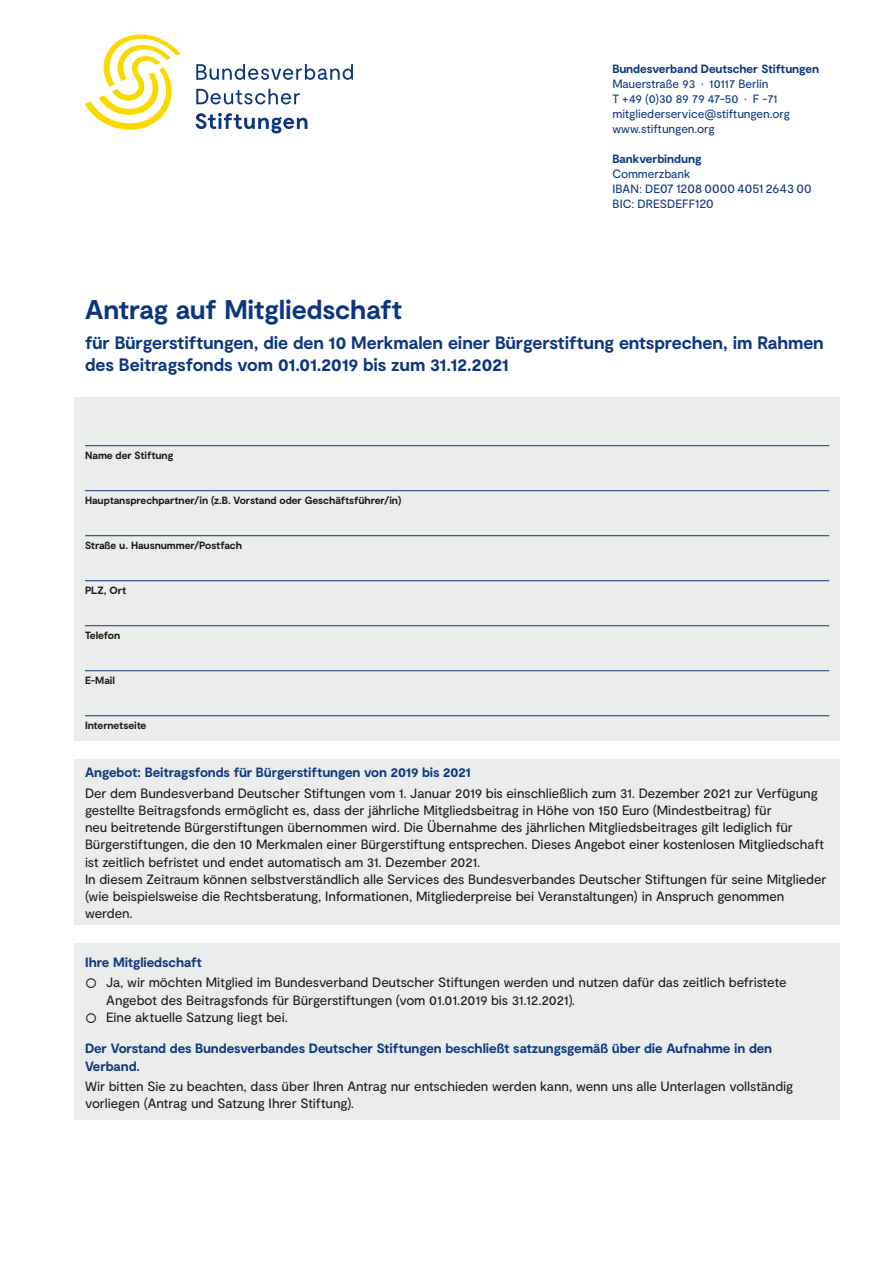
<style>
.page{position:relative;width:893px;height:1263px;background:#fff}
.page>*{position:absolute;margin:0;border:0;box-sizing:border-box;transform-origin:0 0}
.t1{font:700 27px "Moderat";letter-spacing:-.01em;color:#0b367f}
.p-für_Stiftungen{font:700 18px/21.6px "Moderat";letter-spacing:-.005em;color:#0b367f}
.t2{font:13.5px/17.2px "Moderat";letter-spacing:-.005em;color:#181716}
.t3{font:700 13.5px/17.2px "Moderat";letter-spacing:-.005em;color:#0b367f}
.p-Kontakt{font:12px "Moderat";letter-spacing:-.005em;color:#0b367f}
.p-Kopfzeile{font:12px "Moderat";letter-spacing:.005em;color:#0b367f}
.t4{font:700 12px "Moderat";letter-spacing:-.005em;color:#0b367f}
.p-Adresse{font:700 10.5px "Moderat";letter-spacing:-.005em;color:#181716}
</style>
<div class="page">
<div style="left:74px;top:397px;width:766px;height:722px;background:#ebecec"></div>
<div style="left:0;top:741px;width:893px;height:17px;background:#fff"></div>
<div style="left:0;top:926px;width:893px;height:17px;background:#fff"></div>
<hr style="left:85px;top:445px;width:744px;height:1px;background:#0b367f">
<hr style="left:85px;top:490px;width:744px;height:1px;background:#0b367f">
<hr style="left:85px;top:535px;width:744px;height:1px;background:#0b367f">
<hr style="left:85px;top:580px;width:744px;height:1px;background:#0b367f">
<hr style="left:85px;top:625px;width:744px;height:1px;background:#0b367f">
<hr style="left:85px;top:670px;width:744px;height:1px;background:#0b367f">
<hr style="left:85px;top:715px;width:744px;height:1px;background:#0b367f">
<svg style="left:196px;top:64px;width:157px;height:16px"></svg>
<svg style="left:196px;top:89px;width:104px;height:15px"></svg>
<svg style="left:196px;top:113px;width:111px;height:20px"></svg>
<svg style="left:85px;top:35px;width:95px;height:95px"></svg>
<p class="t4" style="left:612px;top:62px;width:208px">Bundesverband Deutscher Stiftungen</p>
<p class="p-Kontakt" style="left:612px;top:77px;width:158px">Mauerstraße 93 · 10117 Berlin</p>
<p class="p-Kontakt" style="left:612px;top:92px;width:167px">T +49 (0)30 89 79 47-50 · F -71</p>
<p class="p-Kontakt" style="left:612px;top:107px;width:179px">mitgliederservice@stiftungen.org</p>
<p class="p-Kontakt" style="left:612px;top:122px;width:104px">www.stiftungen.org</p>
<p class="t4" style="left:612px;top:152px;width:91px">Bankverbindung</p>
<p class="p-Kopfzeile" style="left:612px;top:167px;width:80px">Commerzbank</p>
<p class="p-Kopfzeile" style="left:612px;top:182px;width:201px">IBAN: DE07 1208 0000 4051 2643 00</p>
<p class="p-Kopfzeile" style="left:612px;top:197px;width:103px">BIC: DRESDEFF120</p>
<h1 class="t1" style="left:85px;top:293px;width:319px">Antrag auf Mitgliedschaft</h1>
<p class="p-für_Stiftungen" style="left:85px;top:333px;width:740px">für Bürgerstiftungen, die den 10 Merkmalen einer Bürgerstiftung entsprechen, im Rahmen des Beitragsfonds vom 01.01.2019 bis zum 31.12.2021</p>
<p class="p-Adresse" style="left:85px;top:448px;width:90px">Name der Stiftung</p>
<p class="p-Adresse" style="left:85px;top:493px;width:318px">Hauptansprechpartner/in (z.B. Vorstand oder Geschäftsführer/in)</p>
<p class="p-Adresse" style="left:85px;top:538px;width:159px">Straße u. Hausnummer/Postfach</p>
<p class="p-Adresse" style="left:85px;top:583px;width:43px">PLZ, Ort</p>
<p class="p-Adresse" style="left:85px;top:628px;width:37px">Telefon</p>
<p class="p-Adresse" style="left:85px;top:673px;width:31px">E-Mail</p>
<p class="p-Adresse" style="left:85px;top:718px;width:63px">Internetseite</p>
<h2 class="t3" style="left:85px;top:765px;width:387px">Angebot: Beitragsfonds für Bürgerstiftungen von 2019 bis 2021</h2>
<p class="t2" style="left:85px;top:784px;width:740px">Der dem Bundesverband Deutscher Stiftungen vom 1. Januar 2019 bis einschließlich zum 31. Dezember 2021 zur Verfügung gestellte Beitragsfonds ermöglicht es, dass der jährliche Mitgliedsbeitrag in Höhe von 150 Euro (Mindestbeitrag) für<br>neu beitretende Bürgerstiftungen übernommen wird. Die Übernahme des jährlichen Mitgliedsbeitrages gilt lediglich für Bürgerstiftungen, die den 10 Merkmalen einer Bürgerstiftung entsprechen. Dieses Angebot einer kostenlosen Mitgliedschaft ist zeitlich befristet und endet automatisch am 31. Dezember 2021.</p>
<p class="t2" style="left:85px;top:871px;width:743px">In diesem Zeitraum können selbstverständlich alle Services des Bundesverbandes Deutscher Stiftungen für seine Mitglieder (wie beispielsweise die Rechtsberatung, Informationen, Mitgliederpreise bei Veranstaltungen) in Anspruch genommen werden.</p>
<h2 class="t3" style="left:85px;top:954px;width:118px">Ihre Mitgliedschaft</h2>
<p class="t2" style="left:106px;top:974px;width:682px">Ja, wir möchten Mitglied im Bundesverband Deutscher Stiftungen werden und nutzen dafür das zeitlich befristete<br>Angebot des Beitragsfonds für Bürgerstiftungen (vom 01.01.2019 bis 31.12.2021).</p>
<p class="t2" style="left:106px;top:1009px;width:183px">Eine aktuelle Satzung liegt bei.</p>
<h2 class="t3" style="left:85px;top:1041px;width:689px">Der Vorstand des Bundesverbandes Deutscher Stiftungen beschließt satzungsgemäß über die Aufnahme in den<br>Verband.</h2>
<p class="t2" style="left:85px;top:1078px;width:710px">Wir bitten Sie zu beachten, dass über Ihren Antrag nur entschieden werden kann, wenn uns alle Unterlagen vollständig vorliegen (Antrag und Satzung Ihrer Stiftung).</p>
</div>
